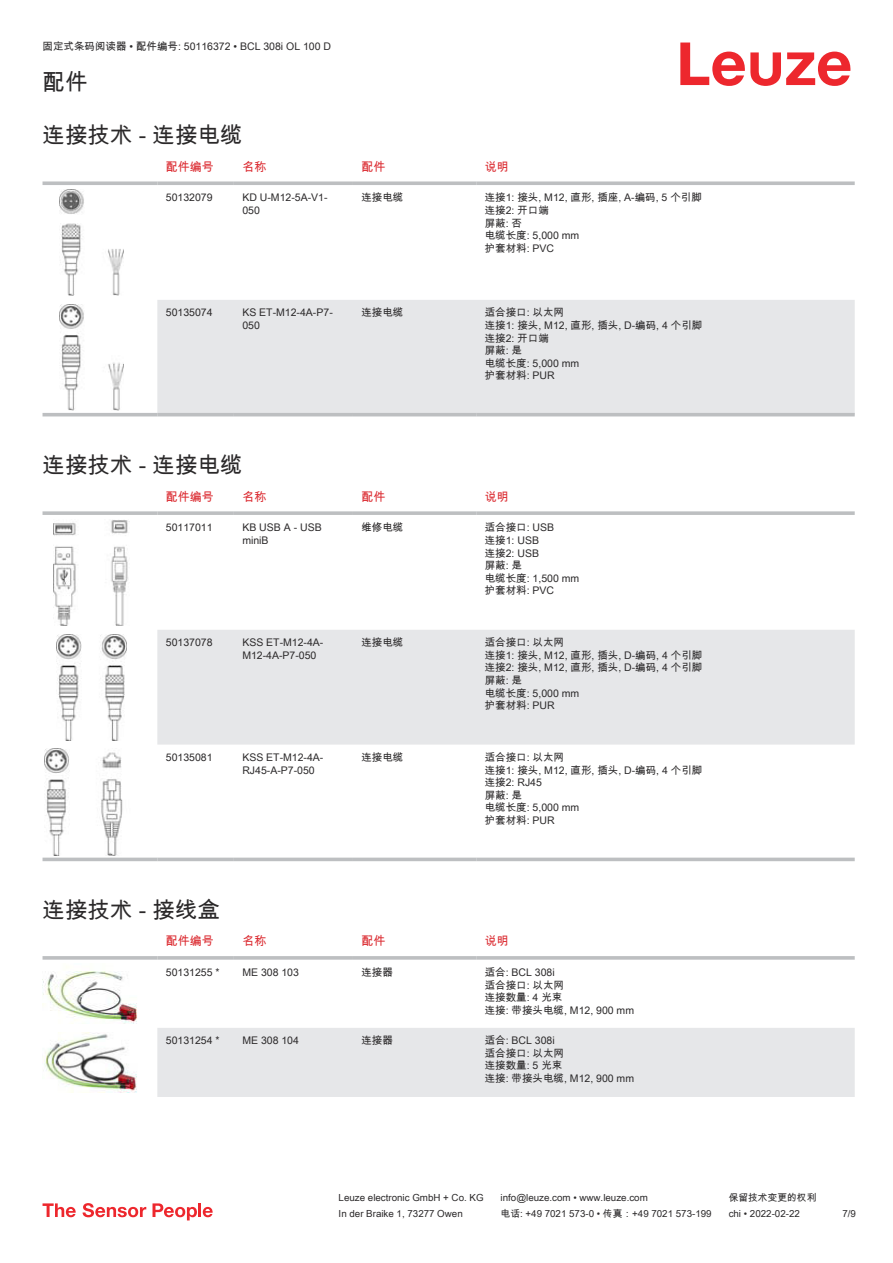
<style>
.page{position:relative;width:893px;height:1263px;background:#fff}
.page>*{position:absolute;margin:0;border:0;box-sizing:border-box;transform-origin:0 0}
.t1{font:22.5px "Arial Unicode MS";color:#2b292a}
.t2{font:12px "Arial Unicode MS";color:#db2a30}
.t3{font:10.5px/12.6px "Arial Unicode MS";color:#2b292a}
.t4{font:9.75px "Arial Unicode MS";color:#2b292a}
</style>
<div class="page">
<svg style="left:680px;top:43px;width:170px;height:43px"></svg>
<div style="left:157px;top:300px;width:698px;height:113px;background:#e6e7e9"></div>
<svg style="left:43px;top:181px;width:114px;height:4px"></svg>
<svg style="left:157px;top:181px;width:77px;height:4px"></svg>
<svg style="left:234px;top:181px;width:119px;height:4px"></svg>
<svg style="left:353px;top:181px;width:123px;height:4px"></svg>
<svg style="left:476px;top:181px;width:379px;height:4px;background:#c4c6c8"></svg>
<hr style="left:43px;top:413px;width:114px;height:3px;background:#bdbfc1">
<hr style="left:157px;top:413px;width:77px;height:3px;background:#bdbfc1">
<hr style="left:234px;top:413px;width:119px;height:3px;background:#bdbfc1">
<hr style="left:353px;top:413px;width:123px;height:3px;background:#bdbfc1">
<hr style="left:476px;top:413px;width:379px;height:3px;background:#bdbfc1">
<img style="left:59px;top:189px;width:65px;height:107px">
<img style="left:59px;top:304px;width:65px;height:106px">
<svg style="left:43px;top:625px;width:812px;height:237px"></svg>
<div style="left:157px;top:630px;width:698px;height:114px;background:#e6e7e9"></div>
<svg style="left:43px;top:511px;width:114px;height:4px"></svg>
<svg style="left:157px;top:511px;width:77px;height:4px"></svg>
<svg style="left:234px;top:511px;width:119px;height:4px"></svg>
<svg style="left:353px;top:511px;width:123px;height:4px"></svg>
<svg style="left:476px;top:511px;width:379px;height:4px;background:#c3c5c7"></svg>
<hr style="left:43px;top:858px;width:114px;height:3px;background:#bdbfc1">
<hr style="left:157px;top:858px;width:77px;height:3px;background:#bdbfc1">
<hr style="left:234px;top:858px;width:119px;height:3px;background:#bdbfc1">
<hr style="left:353px;top:858px;width:123px;height:3px;background:#bdbfc1">
<hr style="left:476px;top:858px;width:379px;height:3px;background:#bdbfc1">
<img style="left:53px;top:520px;width:77px;height:105px">
<img style="left:56px;top:634px;width:70px;height:106px">
<img style="left:45px;top:749px;width:93px;height:106px">
<div style="left:157px;top:1028px;width:698px;height:69px;background:#e6e7e9"></div>
<svg style="left:43px;top:956px;width:114px;height:4px"></svg>
<svg style="left:157px;top:956px;width:77px;height:4px"></svg>
<svg style="left:234px;top:956px;width:119px;height:4px"></svg>
<svg style="left:353px;top:956px;width:123px;height:4px"></svg>
<svg style="left:476px;top:956px;width:379px;height:4px;background:#c3c5c7"></svg>
<img style="left:43px;top:971px;width:94px;height:52px">
<img style="left:43px;top:1032px;width:94px;height:61px">
<svg style="left:43px;top:1203px;width:33px;height:14px"></svg>
<svg style="left:83px;top:1203px;width:63px;height:14px"></svg>
<svg style="left:153px;top:1203px;width:44px;height:17px"></svg>
<hr style="left:198px;top:1203px;width:3px;height:14px;background:#ed272d">
<svg style="left:203px;top:1207px;width:10px;height:10px"></svg>
<p class="t3" style="left:43px;top:40px;width:290px">固定式条码阅读器 • 配件编号: 50116372 • BCL 308i OL 100 D</p>
<h1 class="t1" style="left:43px;top:66px;width:46px">配件</h1>
<h1 class="t1" style="left:43px;top:119px;width:202px">连接技术 - 连接电缆</h1>
<p class="t2" style="left:166px;top:158px;width:49px">配件编号</p>
<p class="t2" style="left:242px;top:158px;width:25px">名称</p>
<p class="t2" style="left:361px;top:158px;width:25px">配件</p>
<p class="t2" style="left:485px;top:158px;width:25px">说明</p>
<p class="t3" style="left:166px;top:191px;width:48px">50132079</p>
<p class="t3" style="left:242px;top:191px;width:87px">KD U-M12-5A-V1-<br>050</p>
<p class="t3" style="left:361px;top:191px;width:43px">连接电缆</p>
<p class="t3" style="left:485px;top:191px;width:219px">连接1: 接头, M12, 直形, 插座, A-编码, 5 个引脚连接2: 开口端<br>屏蔽: 否<br>电缆长度: 5,000 mm<br>护套材料: PVC</p>
<p class="t3" style="left:166px;top:306px;width:48px">50135074</p>
<p class="t3" style="left:242px;top:306px;width:92px">KS ET-M12-4A-P7-<br>050</p>
<p class="t3" style="left:361px;top:306px;width:43px">连接电缆</p>
<p class="t3" style="left:485px;top:306px;width:219px">适合接口: 以太网<br>连接1: 接头, M12, 直形, 插头, D-编码, 4 个引脚连接2: 开口端<br>屏蔽: 是<br>电缆长度: 5,000 mm<br>护套材料: PUR</p>
<h1 class="t1" style="left:43px;top:449px;width:202px">连接技术 - 连接电缆</h1>
<p class="t2" style="left:166px;top:488px;width:49px">配件编号</p>
<p class="t2" style="left:242px;top:488px;width:25px">名称</p>
<p class="t2" style="left:361px;top:488px;width:25px">配件</p>
<p class="t2" style="left:485px;top:488px;width:25px">说明</p>
<p class="t3" style="left:166px;top:521px;width:48px">50117011</p>
<p class="t3" style="left:242px;top:521px;width:81px">KB USB A - USB miniB</p>
<p class="t3" style="left:361px;top:521px;width:43px">维修电缆</p>
<p class="t3" style="left:485px;top:521px;width:96px">适合接口: USB<br>连接1: USB<br>连接2: USB<br>屏蔽: 是<br>电缆长度: 1,500 mm护套材料: PVC</p>
<p class="t3" style="left:166px;top:636px;width:48px">50137078</p>
<p class="t3" style="left:242px;top:636px;width:83px">KSS ET-M12-4A-<br>M12-4A-P7-050</p>
<p class="t3" style="left:361px;top:636px;width:43px">连接电缆</p>
<p class="t3" style="left:485px;top:636px;width:219px">适合接口: 以太网<br>连接1: 接头, M12, 直形, 插头, D-编码, 4 个引脚连接2: 接头, M12, 直形, 插头, D-编码, 4 个引脚屏蔽: 是<br>电缆长度: 5,000 mm<br>护套材料: PUR</p>
<p class="t3" style="left:166px;top:751px;width:48px">50135081</p>
<p class="t3" style="left:242px;top:751px;width:83px">KSS ET-M12-4A-<br>RJ45-A-P7-050</p>
<p class="t3" style="left:361px;top:751px;width:43px">连接电缆</p>
<p class="t3" style="left:485px;top:751px;width:219px">适合接口: 以太网<br>连接1: 接头, M12, 直形, 插头, D-编码, 4 个引脚连接2: RJ45<br>屏蔽: 是<br>电缆长度: 5,000 mm<br>护套材料: PUR</p>
<h1 class="t1" style="left:43px;top:893px;width:179px">连接技术 - 接线盒</h1>
<p class="t2" style="left:166px;top:932px;width:49px">配件编号</p>
<p class="t2" style="left:242px;top:932px;width:25px">名称</p>
<p class="t2" style="left:361px;top:932px;width:25px">配件</p>
<p class="t2" style="left:485px;top:932px;width:25px">说明</p>
<p class="t3" style="left:166px;top:966px;width:55px">50131255 *</p>
<p class="t3" style="left:242px;top:966px;width:58px">ME 308 103</p>
<p class="t3" style="left:361px;top:966px;width:33px">连接器</p>
<p class="t3" style="left:485px;top:966px;width:151px">适合: BCL 308i<br>适合接口: 以太网<br>连接数量: 4 光束<br>连接: 带接头电缆, M12, 900 mm</p>
<p class="t3" style="left:166px;top:1034px;width:55px">50131254 *</p>
<p class="t3" style="left:242px;top:1034px;width:58px">ME 308 104</p>
<p class="t3" style="left:361px;top:1034px;width:33px">连接器</p>
<p class="t3" style="left:485px;top:1034px;width:151px">适合: BCL 308i<br>适合接口: 以太网<br>连接数量: 5 光束<br>连接: 带接头电缆, M12, 900 mm</p>
<p class="t4" style="left:339px;top:1191px;width:146px">Leuze electronic GmbH + Co. KG</p>
<p class="t4" style="left:501px;top:1191px;width:149px">info@leuze.com • www.leuze.com</p>
<p class="t4" style="left:729px;top:1191px;width:89px">保留技术变更的权利</p>
<p class="t4" style="left:339px;top:1206px;width:126px">In der Braike 1, 73277 Owen</p>
<p class="t4" style="left:501px;top:1206px;width:212px">电话: +49 7021 573-0 • 传真：+49 7021 573-199</p>
<p class="t4" style="left:729px;top:1206px;width:73px">chi • 2022-02-22</p>
<p class="t4" style="left:842px;top:1206px;width:15px">7 /9</p>
</div>
